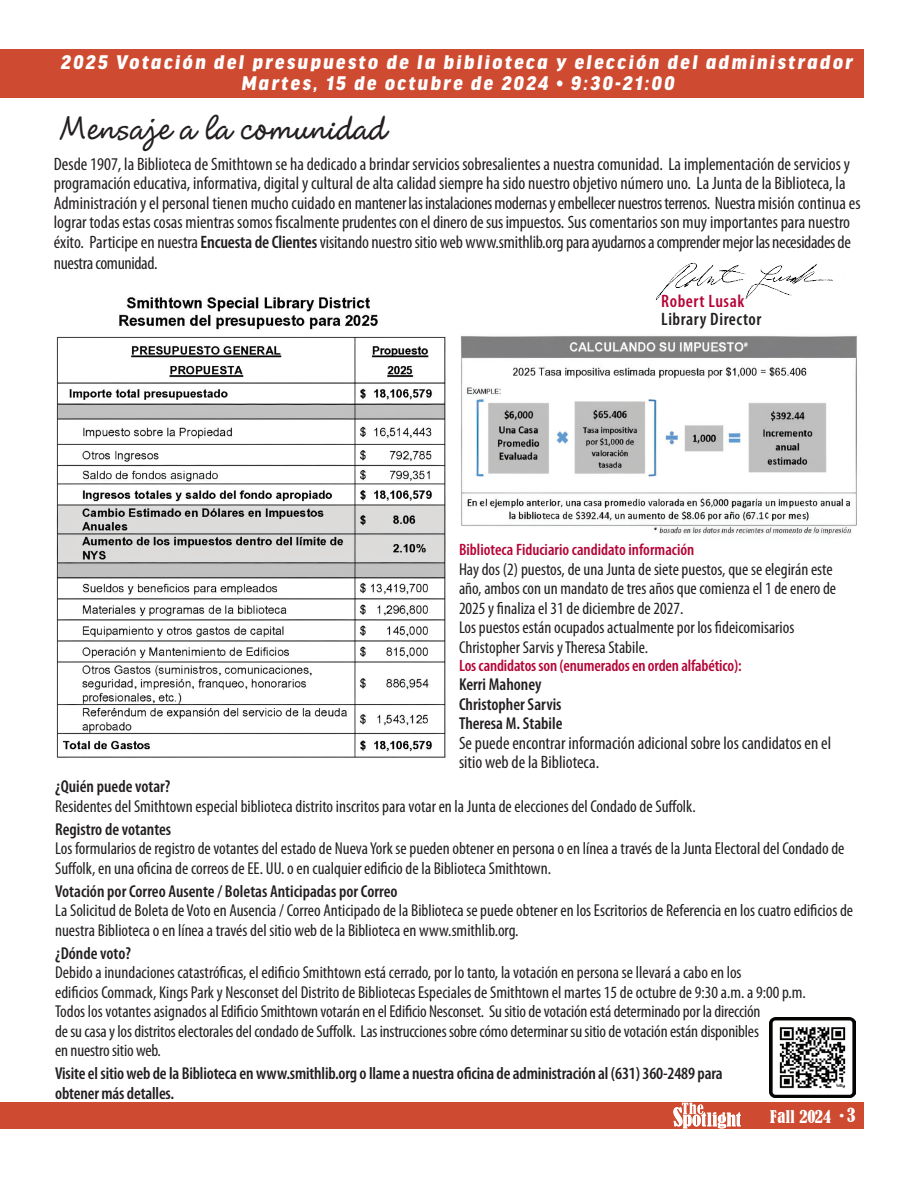
<style>
.page{position:relative;width:918px;height:1188px;background:#fff}
.page>*{position:absolute;margin:0;border:0;box-sizing:border-box;transform-origin:0 0}
.t1{font:700 30px "Cluff Hmk";color:#231f20}
.t2{font:italic 900 21px "Good Headline Pro";letter-spacing:.11em;color:#fff}
.t3{font:condensed 18px/19.5px "Myriad Pro";color:#231f20}
.t4{font:condensed 18px "Myriad Pro";letter-spacing:-.02em;color:#231f20}
.t5{font:600 condensed 18px "Myriad Pro";letter-spacing:.03em;color:#231f20}
.t6{font:600 condensed 18px "Myriad Pro";letter-spacing:.03em;color:#b50536}
.t7{font:condensed 17.25px/19.5px "Myriad Pro";color:#231f20}
.t8{font:600 condensed 17.25px/19.5px "Myriad Pro";letter-spacing:-.005em;color:#231f20}
.t9{font:600 condensed 16.5px "Myriad Pro";letter-spacing:-.01em;color:#b50536}
.t10{font:condensed 16.5px "Bernard";letter-spacing:.03em;color:#fff}
.s1{font-weight:600}
.s2{font-size:18px}
</style>
<div class="page">
<div style="left:0;top:49px;width:864px;height:49px;background:#ce4a30"></div>
<img style="left:655px;top:262px;width:189px;height:38px">
<img style="left:56px;top:297px;width:390px;height:461px">
<img style="left:460px;top:335px;width:397px;height:200px">
<img style="left:769px;top:1018px;width:86px;height:80px">
<div style="left:0;top:1102px;width:864px;height:27px;background:#ce4a30"></div>
<svg style="left:673px;top:1103px;width:68px;height:25px"></svg>
<p class="t2" style="left:61px;top:53px;width:793px">2025 Votación del presupuesto de la biblioteca y elección del administrador</p>
<p class="t2" style="left:242px;top:73px;width:434px">Martes, 15 de octubre de 2024 • 9:30-21:00</p>
<h1 class="t1" style="left:59px;top:110px;width:328px">Mensaje a la comunidad</h1>
<p class="t3" style="left:54px;top:154px;width:808px">Desde 1907, la Biblioteca de Smithtown se ha dedicado a brindar servicios sobresalientes a nuestra comunidad. La implementación de servicios y programación educativa, informativa, digital y cultural de alta calidad siempre ha sido nuestro objetivo número uno. La Junta de la Biblioteca, la Administración y el personal tienen mucho cuidado en mantener las instalaciones modernas y embellecer nuestros terrenos. Nuestra misión continua es lograr todas estas cosas mientras somos fiscalmente prudentes con el dinero de sus impuestos. Sus comentarios son muy importantes para nuestro éxito. Participe en nuestra <span class="s1">Encuesta de Clientes</span> visitando nuestro sitio web www.smithlib.org para ayudarnos a comprender mejor las necesidades de</p>
<p class="t4" style="left:54px;top:253px;width:105px">nuestra comunidad.</p>
<p class="t6" style="left:661px;top:290px;width:85px">Robert Lusak</p>
<p class="t5" style="left:661px;top:308px;width:102px">Library Director</p>
<p class="t9" style="left:459px;top:540px;width:237px">Biblioteca Fiduciario candidato información</p>
<p class="t7" style="left:459px;top:559px;width:379px">Hay dos (2) puestos, de una Junta de siete puestos, que se elegirán este año, ambos con un mandato de tres años que comienza el 1 de enero de 2025 y finaliza el 31 de diciembre de 2027.<br>Los puestos están ocupados actualmente por los fideicomisarios Christopher Sarvis y Theresa Stabile.</p>
<p class="t9" style="left:459px;top:655px;width:284px">Los candidatos son (enumerados en orden alfabético):</p>
<p class="t8" style="left:459px;top:675px;width:105px">Kerri Mahoney<br>Christopher Sarvis<br>Theresa M. Stabile</p>
<p class="t3" style="left:459px;top:733px;width:374px">Se puede encontrar información adicional sobre los candidatos en el sitio web de la Biblioteca.</p>
<p class="t8" style="left:55px;top:776px;width:117px">¿Quién puede votar?</p>
<p class="t7" style="left:55px;top:796px;width:642px">Residentes del Smithtown especial biblioteca distrito inscritos para votar en la Junta de elecciones del Condado de Suffolk.</p>
<p class="t8" style="left:55px;top:819px;width:118px">Registro de votantes</p>
<p class="t7" style="left:55px;top:838px;width:791px">Los formularios de registro de votantes del estado de Nueva York se pueden obtener en persona o en línea a través de la Junta Electoral del Condado de<br>Suffolk, en una oficina de correos de EE. UU. o en cualquier edificio de la Biblioteca Smithtown.</p>
<p class="t8" style="left:55px;top:881px;width:344px">Votación por Correo Ausente / Boletas Anticipadas por Correo</p>
<p class="t7" style="left:55px;top:900px;width:800px">La Solicitud de Boleta de Voto en Ausencia / Correo Anticipado de la Biblioteca se puede obtener en los Escritorios de Referencia en los cuatro edificios de nuestra Biblioteca o en línea a través del sitio web de la Biblioteca en www.smithlib.org.</p>
<p class="t8" style="left:55px;top:943px;width:77px">¿Dónde voto?</p>
<p class="t7" style="left:55px;top:962px;width:752px">Debido a inundaciones catastróficas, el edificio Smithtown está cerrado, por lo tanto, la votación en persona se llevará a cabo en los<br>edificios Commack, Kings Park y Nesconset del Distrito de Bibliotecas Especiales de Smithtown el martes 15 de octubre de 9:30 a.m. a 9:00 p.m.<br>Todos los votantes asignados al Edificio Smithtown votarán en el Edificio Nesconset. Su sitio de votación está determinado por la dirección<br>de su casa y los distritos electorales del condado de Suffolk. Las instrucciones sobre cómo determinar su sitio de votación están disponibles<br>en nuestro sitio web.</p>
<p class="t8" style="left:55px;top:1063px;width:669px">Visite el sitio web de la Biblioteca en www.smithlib.org o llame a nuestra oficina de administración al (631) 360-2489 para obtener más detalles.</p>
<p class="t10" style="left:770px;top:1107px;width:87px">Fall 202 4 • <span class="s2">3</span></p>
</div>
